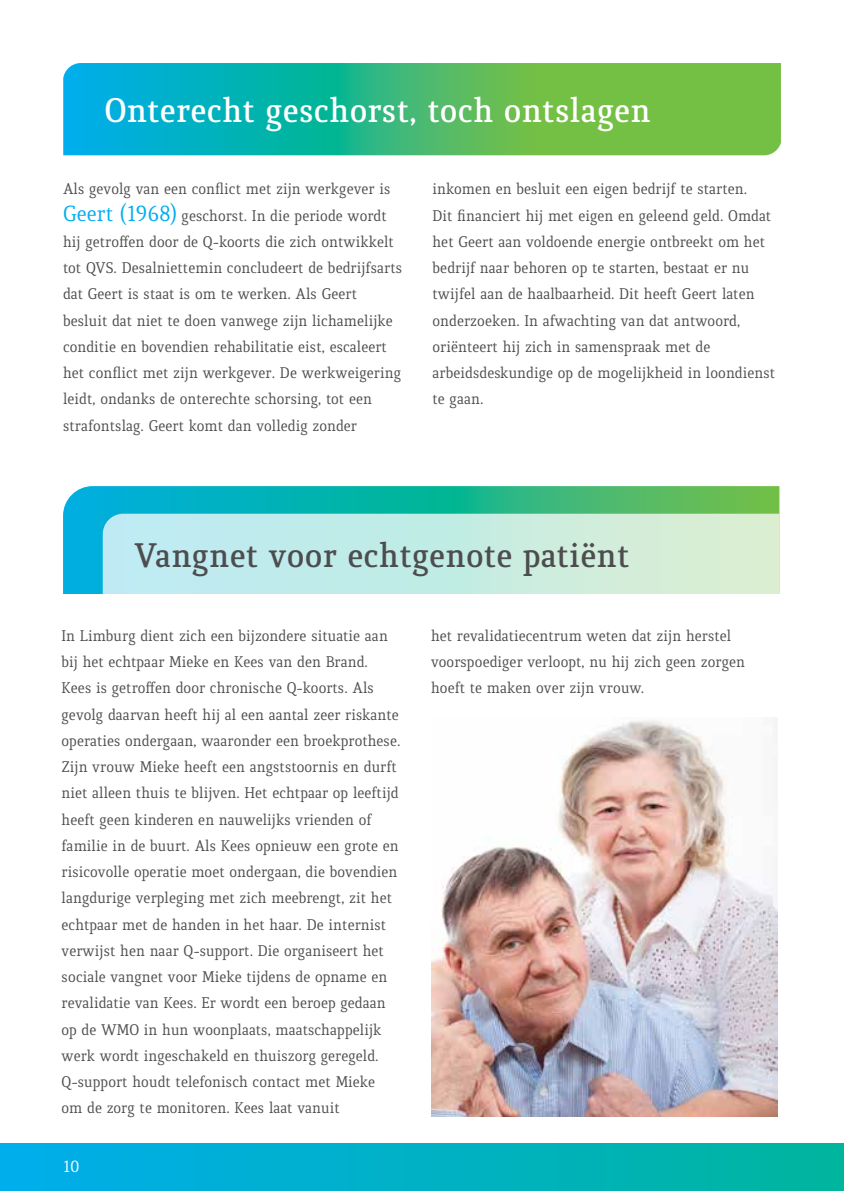
<style>
.page{position:relative;width:844px;height:1191px;background:#fff}
.page>*{position:absolute;margin:0;border:0;box-sizing:border-box;transform-origin:0 0}
.t1{font:600 36.75px "Quiroga Serif Pro";color:#fff}
.t2{font:600 36.75px "Quiroga Serif Pro";color:#4d4d4f}
.t3{font:17.5px "Quiroga Serif Pro";color:#fff}
.t4{font:16.62px/26.2px "Quiroga Serif Pro";color:#4d4d4f}
.s1{font-size:23.62px;color:#00aeef}
</style>
<div class="page">
<div style="left:0;top:1143px;width:843px;height:48px;background:linear-gradient(to right,#00adec,#00b59e)"></div>
<svg style="left:63px;top:63px;width:717px;height:92px;background:#3cb97e"></svg>
<svg style="left:63px;top:486px;width:717px;height:107px;background:#22b6a1"></svg>
<svg style="left:103px;top:514px;width:676px;height:79px;background:#c6ebe3"></svg>
<img style="left:431px;top:720px;width:346px;height:396px">
<h1 class="t1" style="left:104px;top:87px;width:548px">Onterecht geschorst, toch ontslagen</h1>
<p class="t4" style="left:63px;top:176px;width:340px">Als gevolg van een conflict met zijn werkgever is <span class="s1">Geert (1968)</span> geschorst. In die periode wordt hij getroffen door de Q-koorts die zich ontwikkelt tot QVS. Desalniettemin concludeert de bedrijfsarts dat Geert is staat is om te werken. Als Geert besluit dat niet te doen vanwege zijn lichamelijke conditie en bovendien rehabilitatie eist, escaleert het conflict met zijn werkgever. De werkweigering leidt, ondanks de onterechte schorsing, tot een strafontslag. Geert komt dan volledig zonder</p>
<p class="t4" style="left:432px;top:176px;width:344px">inkomen en besluit een eigen bedrijf te starten.<br>Dit financiert hij met eigen en geleend geld. Omdat het Geert aan voldoende energie ontbreekt om het bedrijf naar behoren op te starten, bestaat er nu twijfel aan de haalbaarheid. Dit heeft Geert laten onderzoeken. In afwachting van dat antwoord, oriënteert hij zich in samenspraak met de arbeidsdeskundige op de mogelijkheid in loondienst te gaan.</p>
<h1 class="t2" style="left:134px;top:533px;width:497px">Vangnet voor echtgenote patiënt</h1>
<p class="t4" style="left:62px;top:622px;width:340px">In Limburg dient zich een bijzondere situatie aan bij het echtpaar Mieke en Kees van den Brand.<br>Kees is getroffen door chronische Q-koorts. Als gevolg daarvan heeft hij al een aantal zeer riskante operaties ondergaan, waaronder een broekprothese.<br>Zijn vrouw Mieke heeft een angststoornis en durft niet alleen thuis te blijven. Het echtpaar op leeftijd heeft geen kinderen en nauwelijks vrienden of familie in de buurt. Als Kees opnieuw een grote en risicovolle operatie moet ondergaan, die bovendien langdurige verpleging met zich meebrengt, zit het echtpaar met de handen in het haar. De internist verwijst hen naar Q-support. Die organiseert het sociale vangnet voor Mieke tijdens de opname en revalidatie van Kees. Er wordt een beroep gedaan op de WMO in hun woonplaats, maatschappelijk werk wordt ingeschakeld en thuiszorg geregeld.<br>Q-support houdt telefonisch contact met Mieke<br>om de zorg te monitoren. Kees laat vanuit</p>
<p class="t4" style="left:431px;top:622px;width:315px">het revalidatiecentrum weten dat zijn herstel voorspoediger verloopt, nu hij zich geen zorgen hoeft te maken over zijn vrouw.</p>
<p class="t3" style="left:63px;top:1155px;width:18px">10</p>
</div>
